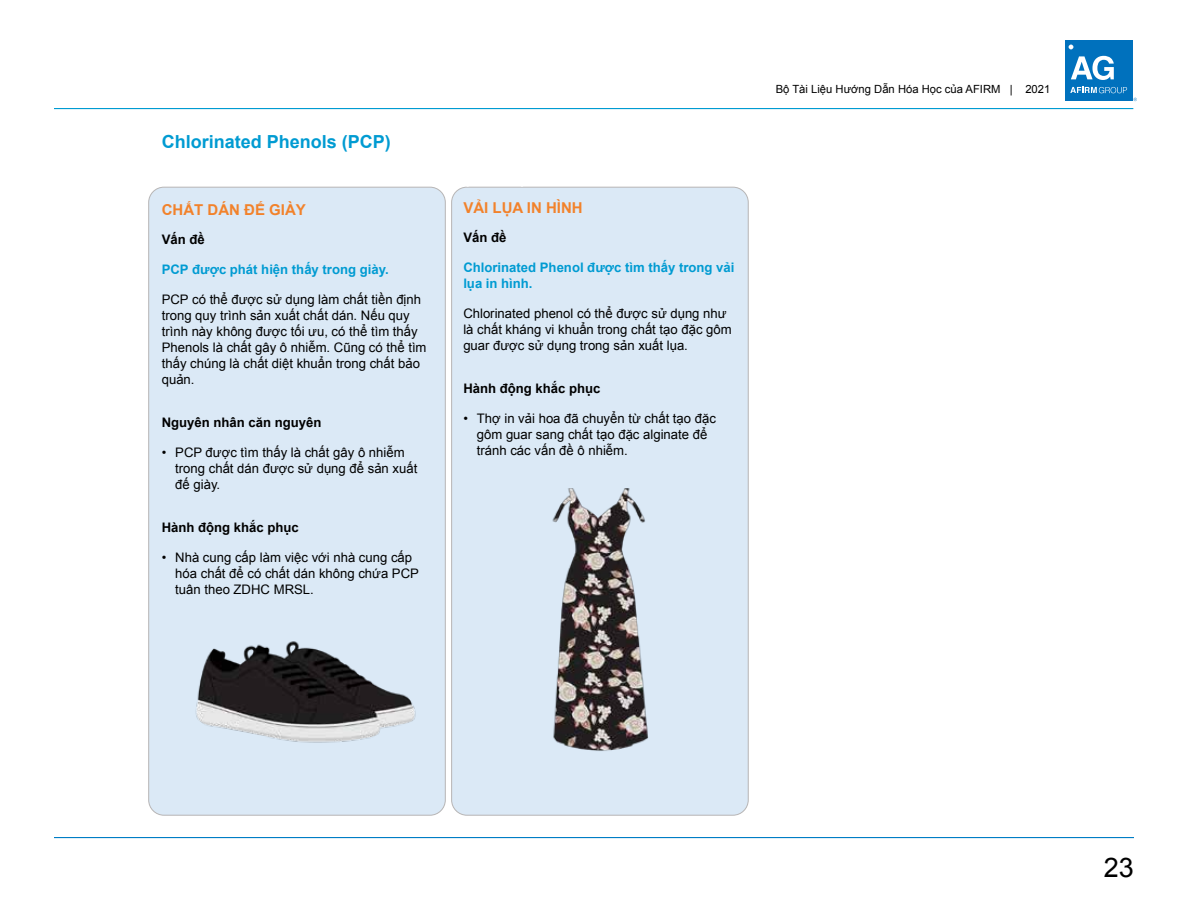
<style>
.page{position:relative;width:1188px;height:918px;background:#fff}
.page>*{position:absolute;margin:0;border:0;box-sizing:border-box;transform-origin:0 0}
.t1{font:27px "Arial";color:#000}
.t2{font:700 18px "Arial";color:#009bd2}
.t3{font:700 15px "Arial";color:#f2822b}
.t4{font:13.2px/16.2px "Arial";color:#000}
.t5{font:700 13.2px/16.2px "Arial";color:#009bd2}
.t6{font:700 13.2px "Arial";color:#000}
.t7{font:11.25px "Arial";color:#000}
</style>
<div class="page">
<div style="left:1065px;top:40px;width:67px;height:61px;background:#0071bd"></div>
<svg style="left:1069px;top:45px;width:4px;height:4px"></svg>
<svg style="left:1071px;top:56px;width:43px;height:24px"></svg>
<svg style="left:1070px;top:87px;width:57px;height:6px"></svg>
<hr style="left:54px;top:837px;width:1080px;height:1px;background:#007dc5">
<hr style="left:54px;top:108px;width:1079px;height:1px;background:#009bd2">
<div style="left:149px;top:187px;width:296px;height:628px;background:#dbe9f6;border-radius:15px"></div>
<div style="left:452px;top:187px;width:296px;height:628px;background:#dbe9f6;border-radius:15px"></div>
<img style="left:195px;top:641px;width:221px;height:102px">
<img style="left:552px;top:488px;width:97px;height:263px">
<h2 class="t2" style="left:162px;top:130px;width:231px">Chlorinated Phenols (PCP)</h2>
<p class="t3" style="left:162px;top:199px;width:146px">CHẤT DÁN ĐẾ GIÀY</p>
<p class="t6" style="left:162px;top:231px;width:45px">Vấn đề</p>
<p class="t5" style="left:162px;top:262px;width:228px">PCP được phát hiện thấy trong giày.</p>
<p class="t4" style="left:162px;top:291px;width:266px">PCP có thể được sử dụng làm chất tiền định trong quy trình sản xuất chất dán. Nếu quy trình này không được tối ưu, có thể tìm thấy Phenols là chất gây ô nhiễm. Cũng có thể tìm thấy chúng là chất diệt khuẩn trong chất bảo quản.</p>
<p class="t6" style="left:162px;top:414px;width:161px">Nguyên nhân căn nguyên</p>
<p class="t4" style="left:175px;top:444px;width:244px;text-indent:-14px">• PCP được tìm thấy là chất gây ô nhiễm trong chất dán được sử dụng để sản xuất đế giày.</p>
<p class="t6" style="left:162px;top:519px;width:139px">Hành động khắc phục</p>
<p class="t4" style="left:175px;top:549px;width:245px;text-indent:-14px">• Nhà cung cấp làm việc với nhà cung cấp hóa chất để có chất dán không chứa PCP tuân theo ZDHC MRSL.</p>
<p class="t3" style="left:463px;top:198px;width:121px">VẢI LỤA IN HÌNH</p>
<p class="t6" style="left:463px;top:229px;width:45px">Vấn đề</p>
<p class="t5" style="left:463px;top:260px;width:273px">Chlorinated Phenol được tìm thấy trong vải lụa in hình.</p>
<p class="t4" style="left:463px;top:305px;width:270px">Chlorinated phenol có thể được sử dụng như là chất kháng vi khuẩn trong chất tạo đặc gôm guar được sử dụng trong sản xuất lụa.</p>
<p class="t6" style="left:463px;top:380px;width:139px">Hành động khắc phục</p>
<p class="t4" style="left:477px;top:410px;width:241px;text-indent:-14px">• Thợ in vải hoa đã chuyển từ chất tạo đặc gôm guar sang chất tạo đặc alginate để tránh các vấn đề ô nhiễm.</p>
<p class="t7" style="left:776px;top:82px;width:276px">Bộ Tài Liệu Hướng Dẫn Hóa Học của AFIRM | 2021</p>
<h1 class="t1" style="left:1104px;top:850px;width:32px">23</h1>
</div>
